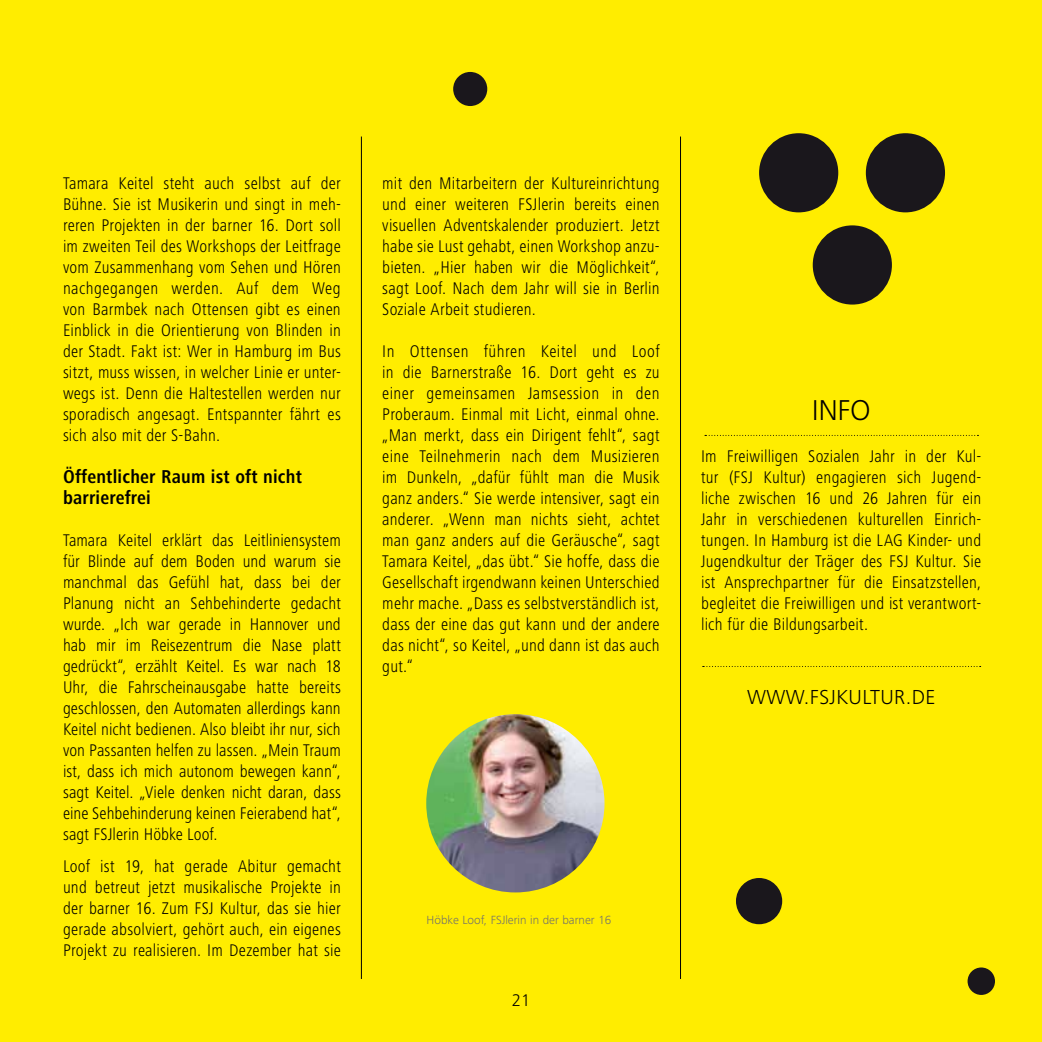
<style>
.page{position:relative;width:1042px;height:1042px;background:#ffed00}
.page>*{position:absolute;margin:0;border:0;box-sizing:border-box;transform-origin:0 0}
.t1{font:300 29.75px "Frutiger Next LT";color:#000}
.t2{font:300 21px "Frutiger Next LT";letter-spacing:.02em;color:#000}
.t3{font:700 condensed 19.25px/21px "Frutiger Next LT";letter-spacing:.01em;color:#000}
.t4{font:300 condensed 17.5px/21px "Frutiger Next LT";letter-spacing:.01em;color:#000;text-align:justify}
.t5{font:300 17.5px "Frutiger Next LT";color:#000}
.t6{font:300 12.25px "Frutiger Next LT";color:#706f6f}
</style>
<div class="page">
<div style="left:759px;top:133px;width:79px;height:79px;background:#1a171c;border-radius:50%"></div>
<div style="left:866px;top:133px;width:79px;height:79px;background:#1a171c;border-radius:50%"></div>
<div style="left:813px;top:225px;width:79px;height:79px;background:#1a171c;border-radius:50%"></div>
<div style="left:453px;top:72px;width:34px;height:34px;background:#1a171c;border-radius:50%"></div>
<div style="left:967px;top:967px;width:28px;height:28px;background:#1a171c;border-radius:50%"></div>
<div style="left:736px;top:878px;width:46px;height:46px;background:#1a171c;border-radius:50%"></div>
<img style="left:426px;top:714px;width:178px;height:178px;border-radius:89px">
<svg style="left:705px;top:435px;width:273px;height:1px"></svg>
<svg style="left:703px;top:666px;width:277px;height:1px"></svg>
<hr style="left:361px;top:137px;width:1px;height:842px;background:#000">
<hr style="left:680px;top:137px;width:1px;height:842px;background:#000">
<p class="t4" style="left:63px;top:173px;width:279px">Tamara Keitel steht auch selbst auf der Bühne. Sie ist Musikerin und singt in meh&shy;reren Projekten in der barner 16. Dort soll im zweiten Teil des Workshops der Leitfrage vom Zusammenhang vom Sehen und Hören nachgegangen werden. Auf dem Weg von Barmbek nach Ottensen gibt es einen Einblick in die Orientierung von Blinden in der Stadt. Fakt ist: Wer in Hamburg im Bus sitzt, muss wissen, in welcher Linie er unter&shy;wegs ist. Denn die Haltestellen werden nur sporadisch angesagt. Entspannter fährt es sich also mit der S-Bahn.</p>
<p class="t3" style="left:63px;top:466px;width:241px">Öffentlicher Raum ist oft nicht barrierefrei</p>
<p class="t4" style="left:63px;top:530px;width:279px">Tamara Keitel erklärt das Leitliniensystem für Blinde auf dem Boden und warum sie manchmal das Gefühl hat, dass bei der Planung nicht an Sehbehinderte gedacht wurde. „Ich war gerade in Hannover und hab mir im Reisezentrum die Nase platt gedrückt“, erzählt Keitel. Es war nach 18<br>Uhr, die Fahrscheinausgabe hatte bereits geschlossen, den Automaten allerdings kann Keitel nicht bedienen. Also bleibt ihr nur, sich von Passanten helfen zu lassen. „Mein Traum ist, dass ich mich autonom bewegen kann“, sagt Keitel. „Viele denken nicht daran, dass eine Sehbehinderung keinen Feierabend hat“, sagt FSJlerin Höbke Loof.</p>
<p class="t4" style="left:63px;top:855px;width:279px">Loof ist 19, hat gerade Abitur gemacht und betreut jetzt musikalische Projekte in der barner 16. Zum FSJ Kultur, das sie hier gerade absolviert, gehört auch, ein eigenes Projekt zu realisieren. Im Dezember hat sie</p>
<p class="t4" style="left:382px;top:173px;width:279px">mit den Mitarbeitern der Kultureinrichtung und einer weiteren FSJlerin bereits einen visuellen Adventskalender produziert. Jetzt habe sie Lust gehabt, einen Workshop anzu&shy;bieten. „Hier haben wir die Möglichkeit“, sagt Loof. Nach dem Jahr will sie in Berlin Soziale Arbeit studieren.</p>
<p class="t4" style="left:382px;top:341px;width:279px">In Ottensen führen Keitel und Loof in die Barnerstraße 16. Dort geht es zu einer gemeinsamen Jamsession in den Proberaum. Einmal mit Licht, einmal ohne. „Man merkt, dass ein Dirigent fehlt“, sagt eine Teilnehmerin nach dem Musizieren im Dunkeln, „dafür fühlt man die Musik ganz anders.“ Sie werde intensiver, sagt ein anderer. „Wenn man nichts sieht, achtet man ganz anders auf die Geräusche“, sagt Tamara Keitel, „das übt.“ Sie hoffe, dass die Gesellschaft irgendwann keinen Unterschied mehr mache. „Dass es selbstverständlich ist, dass der eine das gut kann und der andere das nicht“, so Keitel, „und dann ist das auch gut.“</p>
<h1 class="t1" style="left:812px;top:394px;width:60px">INFO</h1>
<p class="t4" style="left:701px;top:446px;width:282px">Im Freiwilligen Sozialen Jahr in der Kul&shy;tur (FSJ Kultur) engagieren sich Jugend&shy;liche zwischen 16 und 26 Jahren für ein Jahr in verschiedenen kulturellen Einrich&shy;tungen. In Hamburg ist die LAG Kinder- und Jugendkultur der Träger des FSJ Kultur. Sie ist Ansprechpartner für die Einsatzstellen, begleitet die Freiwilligen und ist verantwort&shy;lich für die Bildungsarbeit.</p>
<p class="t2" style="left:747px;top:685px;width:190px">WWW.FSJKULTUR.DE</p>
<p class="t6" style="left:426px;top:913px;width:186px">Höbke Loof, FSJlerin in der barner 16</p>
<p class="t5" style="left:512px;top:990px;width:20px">21</p>
</div>
